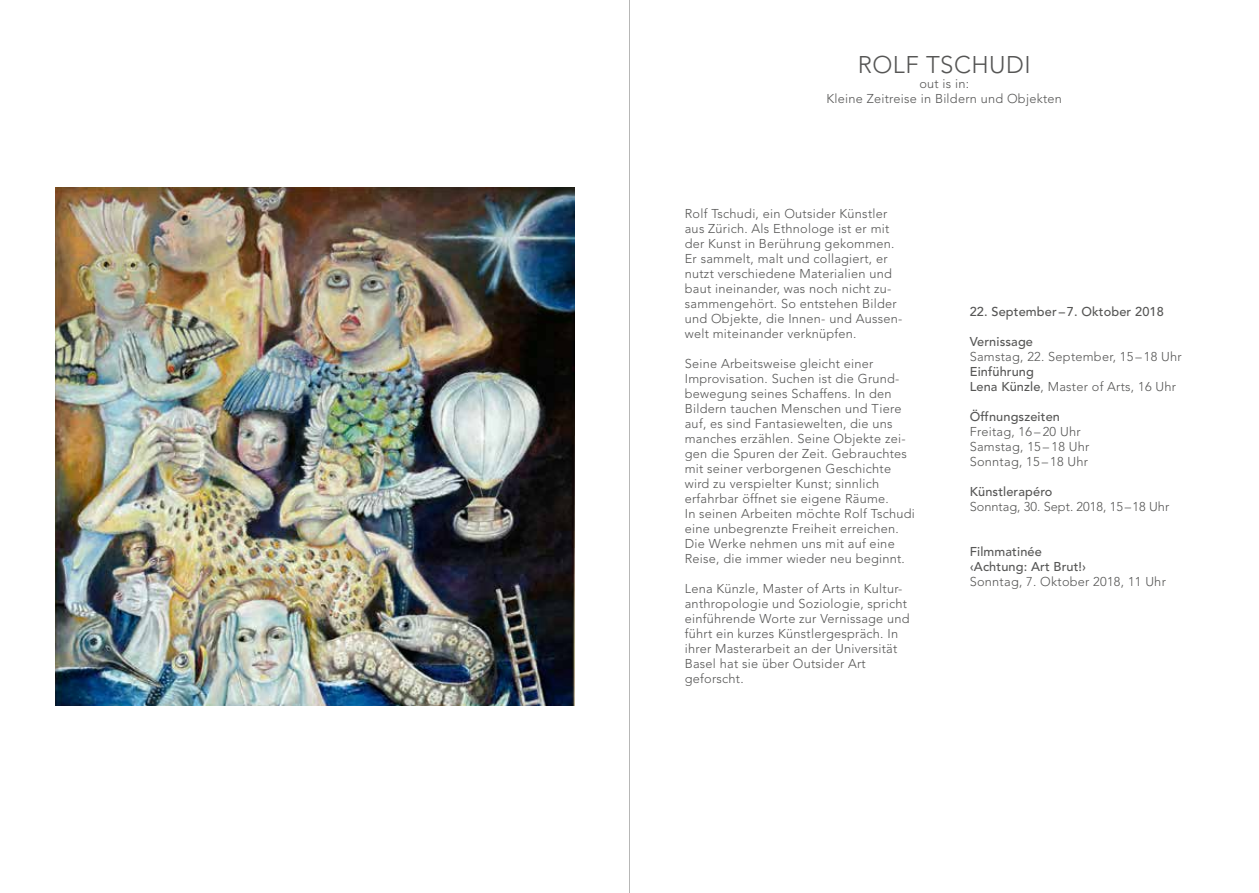
<style>
.page{position:relative;width:1259px;height:893px;background:#fff}
.page>*{position:absolute;margin:0;border:0;box-sizing:border-box;transform-origin:0 0}
.t1{font:300 24px "Avenir";letter-spacing:.02em;color:#565655}
.t2{font:300 12.75px/15px "Avenir";letter-spacing:.02em;color:#565655}
.t3{font:500 12.75px/15px "Avenir";letter-spacing:.01em;color:#565655}
.t4{font:300 12.75px "Avenir";color:#565655}
.s1{font-weight:300}
</style>
<div class="page">
<img style="left:55px;top:187px;width:519px;height:519px">
<hr style="left:629px;top:0;width:1px;height:893px;background:#181716">
<h1 class="t1" style="left:857px;top:51px;width:174px">ROLF TSCHUDI</h1>
<p class="t2" style="left:826px;top:76px;width:237px;text-align:center">out is in:<br>Kleine Zeitreise in Bildern und Objekten</p>
<p class="t2" style="left:685px;top:207px;width:219px">Rolf Tschudi, ein Outsider Künstler aus Zürich. Als Ethnologe ist er mit der Kunst in Berührung gekommen.<br>Er sammelt, malt und collagiert, er nutzt verschiedene Materialien und baut ineinander, was noch nicht zu&shy;sammengehört. So entstehen Bilder und Objekte, die Innen- und Aussen&shy;welt miteinander verknüpfen.</p>
<p class="t2" style="left:685px;top:356px;width:232px">Seine Arbeitsweise gleicht einer Improvisation. Suchen ist die Grund&shy;bewegung seines Schaffens. In den Bildern tauchen Menschen und Tiere auf, es sind Fantasiewelten, die uns manches erzählen. Seine Objekte zei&shy;gen die Spuren der Zeit. Gebrauchtes mit seiner verborgenen Geschichte wird zu verspielter Kunst; sinnlich erfahrbar öffnet sie eigene Räume.<br>In seinen Arbeiten möchte Rolf Tschudi eine unbegrenzte Freiheit erreichen.<br>Die Werke nehmen uns mit auf eine Reise, die immer wieder neu beginnt.</p>
<p class="t2" style="left:685px;top:581px;width:226px">Lena Künzle, Master of Arts in Kultur&shy;anthropologie und Soziologie, spricht einführende Worte zur Vernissage und führt ein kurzes Künstlergespräch. In ihrer Masterarbeit an der Universität Basel hat sie über Outsider Art geforscht.</p>
<p class="t3" style="left:969px;top:305px;width:196px">22. September – 7. Oktober 2018</p>
<p class="t3" style="left:969px;top:335px;width:65px">Vernissage</p>
<p class="t2" style="left:969px;top:349px;width:214px">Samstag, 22. September, 15 – 18 Uhr</p>
<p class="t3" style="left:969px;top:365px;width:208px">Einführung<br>Lena Künzle<span class="s1">, Master of Arts, 16 Uhr</span></p>
<p class="t3" style="left:969px;top:410px;width:92px">Öffnungszeiten</p>
<p class="t2" style="left:969px;top:424px;width:121px">Freitag, 16 – 20 Uhr<br>Samstag, 15 – 18 Uhr<br>Sonntag, 15 – 18 Uhr</p>
<p class="t3" style="left:969px;top:485px;width:84px">Künstlerapéro</p>
<p class="t4" style="left:969px;top:499px;width:201px">Sonntag, 30. Sept. 2018, 15–18 Uhr</p>
<p class="t3" style="left:969px;top:545px;width:118px">Filmmatinée ‹Achtung: Art Brut!›</p>
<p class="t2" style="left:969px;top:574px;width:198px">Sonntag, 7. Oktober 2018, 11 Uhr</p>
</div>
